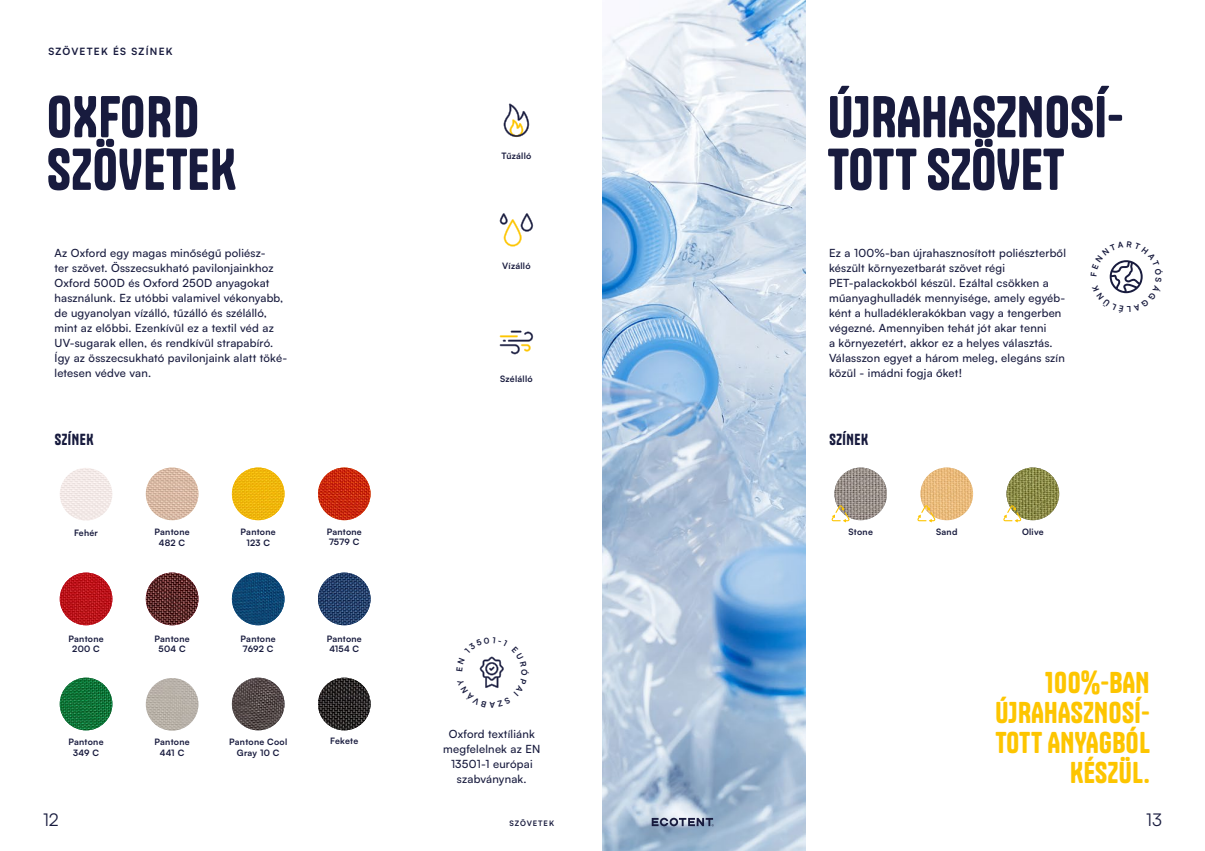
<style>
.page{position:relative;width:1205px;height:851px;background:#fff}
.page>*{position:absolute;margin:0;border:0;box-sizing:border-box;transform-origin:0 0}
.t1{font:55px/52.5px "Tanker";letter-spacing:.01em;color:#181b3e}
.t2{font:28.12px/30px "Tanker";letter-spacing:.015em;color:#fdc500;text-align:right}
.t3{font:17.5px "Satoshi";color:#181b3e}
.t4{font:15px "Tanker";letter-spacing:.04em;color:#181b3e}
.t5{font:500 11.25px/15px "Satoshi";letter-spacing:.02em;color:#181b3e}
.t6{font:700 10px "Satoshi";letter-spacing:.125em;color:#181b3e}
.t7{font:700 8.75px/10.5px "Satoshi";letter-spacing:.03em;color:#181b3e;text-align:center}
.t8{font:700 7.5px "Satoshi";letter-spacing:.125em;color:#181b3e}
</style>
<div class="page">
<svg style="left:504px;top:104px;width:25px;height:33px"></svg>
<svg style="left:500px;top:213px;width:33px;height:33px"></svg>
<svg style="left:500px;top:330px;width:33px;height:24px"></svg>
<img style="left:834px;top:467px;width:53px;height:53px;border-radius:26px">
<img style="left:920px;top:467px;width:53px;height:53px;border-radius:26px">
<img style="left:1006px;top:467px;width:53px;height:53px;border-radius:26px">
<img style="left:602px;top:0;width:203px;height:850px">
<svg style="left:652px;top:817px;width:62px;height:9px"></svg>
<svg style="left:831px;top:505px;width:18px;height:17px"></svg>
<svg style="left:917px;top:505px;width:18px;height:17px"></svg>
<svg style="left:1003px;top:505px;width:18px;height:17px"></svg>
<img style="left:60px;top:468px;width:52px;height:52px;border-radius:26px">
<img style="left:232px;top:677px;width:52px;height:53px;border-radius:26px">
<img style="left:232px;top:572px;width:52px;height:53px;border-radius:26px">
<img style="left:232px;top:467px;width:52px;height:53px;border-radius:26px">
<img style="left:146px;top:467px;width:52px;height:53px;border-radius:26px">
<img style="left:146px;top:572px;width:52px;height:53px;border-radius:26px">
<img style="left:60px;top:677px;width:52px;height:53px;border-radius:26px">
<img style="left:318px;top:677px;width:53px;height:53px;border-radius:26px">
<img style="left:318px;top:572px;width:53px;height:53px;border-radius:26px">
<img style="left:318px;top:467px;width:53px;height:53px;border-radius:26px">
<img style="left:146px;top:678px;width:52px;height:52px;border-radius:26px">
<img style="left:60px;top:572px;width:52px;height:53px;border-radius:26px">
<svg style="left:1109px;top:260px;width:34px;height:34px"></svg>
<svg style="left:479px;top:656px;width:25px;height:32px"></svg>
<p class="t6" style="left:48px;top:44px;width:126px">SZÖVETEK ÉS SZÍNEK</p>
<h1 class="t1" style="left:47px;top:91px;width:190px">OXFORD<br>SZÖVETEK</h1>
<p class="t5" style="left:54px;top:245px;width:234px">Az Oxford egy magas minőségű poliész-<br>ter szövet. Összecsukható pavilonjainkhoz Oxford 500D és Oxford 250D anyagokat használunk. Ez utóbbi valamivel vékonyabb, de ugyanolyan vízálló, tűzálló és szélálló, mint az előbbi. Ezenkívül ez a textil véd az UV-sugarak ellen, és rendkívül strapabíró.<br>Így az összecsukható pavilonjaink alatt töké&shy;letesen védve van.</p>
<p class="t7" style="left:501px;top:150px;width:31px">Tűzálló</p>
<p class="t7" style="left:502px;top:260px;width:30px">Vízálló</p>
<p class="t7" style="left:500px;top:372px;width:34px">Szélálló</p>
<h1 class="t1" style="left:828px;top:91px;width:297px">ÚJRAHASZNOSÍ-<br>TOTT SZÖVET</h1>
<p class="t5" style="left:829px;top:245px;width:238px">Ez a 100%-ban újrahasznosított poliészterből készült környezetbarát szövet régi PET-palackokból készül. Ezáltal csökken a műanyaghulladék mennyisége, amely egyéb&shy;ként a hulladéklerakókban vagy a tengerben végezné. Amennyiben tehát jót akar tenni<br>a környezetért, akkor ez a helyes választás.<br>Válasszon egyet a három meleg, elegáns szín közül - imádni fogja őket!</p>
<h3 class="t4" style="left:55px;top:430px;width:40px">SZÍNEK</h3>
<h3 class="t4" style="left:829px;top:430px;width:40px">SZÍNEK</h3>
<p class="t7" style="left:74px;top:527px;width:26px">Fehér</p>
<p class="t7" style="left:155px;top:526px;width:37px">Pantone<br>482 C</p>
<p class="t7" style="left:241px;top:526px;width:37px">Pantone<br>123 C</p>
<p class="t7" style="left:327px;top:525px;width:37px;text-align:left">Pantone<br>7579 C</p>
<p class="t7" style="left:68px;top:632px;width:37px">Pantone<br>200 C</p>
<p class="t7" style="left:155px;top:632px;width:37px">Pantone<br>504 C</p>
<p class="t7" style="left:241px;top:632px;width:37px;text-align:left">Pantone<br>7692 C</p>
<p class="t7" style="left:327px;top:632px;width:37px">Pantone<br>4154 C</p>
<p class="t7" style="left:68px;top:736px;width:37px">Pantone<br>349 C</p>
<p class="t7" style="left:330px;top:735px;width:29px">Fekete</p>
<p class="t7" style="left:229px;top:736px;width:60px">Pantone Cool<br>Gray 10 C</p>
<p class="t7" style="left:155px;top:736px;width:37px">Pantone<br>441 C</p>
<p class="t5" style="left:443px;top:725px;width:99px;text-align:center">Oxford textíliánk megfelelnek az EN<br>13501-1 európai szabványnak.</p>
<p class="t7" style="left:848px;top:526px;width:26px">Stone</p>
<p class="t7" style="left:936px;top:526px;width:23px">Sand</p>
<p class="t7" style="left:1022px;top:526px;width:23px">Olive</p>
<h2 class="t2" style="left:995px;top:667px;width:155px">100%-BAN<br>ÚJRAHASZNOSÍ-<br>TOTT ANYAGBÓL<br>KÉSZÜL.</h2>
<h3 class="t3" style="left:43px;top:808px;width:17px">12</h3>
<p class="t8" style="left:509px;top:818px;width:46px">SZÖVETEK</p>
<h3 class="t3" style="left:1146px;top:808px;width:17px">13</h3>
</div>
